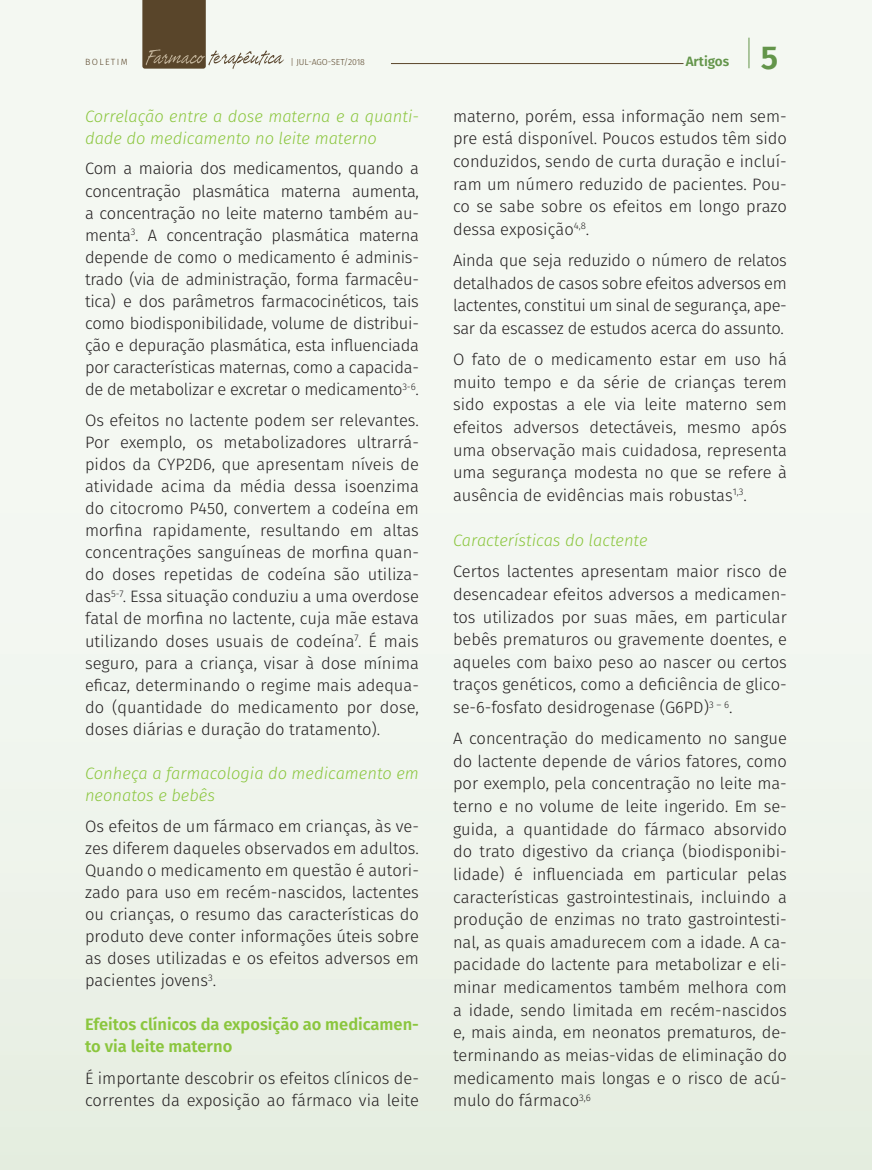
<style>
.page{position:relative;width:872px;height:1170px;background:#fff}
.page>*{position:absolute;margin:0;border:0;box-sizing:border-box;transform-origin:0 0}
.t1{font:600 33px "Fira Sans";color:#63954a}
.t2{font:300 16.5px/22.6px "Fira Sans";color:#231f20;text-align:justify}
.t3{font:italic 300 16.5px/22px "Fira Sans";color:#8bc63e}
.t4{font:600 16.5px/22px "Fira Sans";color:#8bc63e}
.t5{font:600 13.5px "Fira Sans";color:#63954a}
.t6{font:300 9px "Fira Sans";letter-spacing:.15em;color:#59452a}
.t7{font:300 8.7px "Fira Sans";color:#59452a}
</style>
<div class="page">
<div style="left:0;top:0;width:872px;height:1169px;background:linear-gradient(to right,#f0f5ee,#f0f5ee)"></div>
<svg style="left:142px;top:0;width:142px;height:69px"></svg>
<hr style="left:748px;top:38px;width:1px;height:30px;background:#63954a">
<hr style="left:391px;top:63px;width:292px;height:1px;background:#59452a">
<p class="t6" style="left:85px;top:55px;width:44px">BOLETIM</p>
<p class="t7" style="left:290px;top:55px;width:76px">| JUL-AGO-SET/2018</p>
<p class="t5" style="left:685px;top:50px;width:45px">Artigos</p>
<h1 class="t1" style="left:760px;top:30px;width:19px">5</h1>
<p class="t3" style="left:85px;top:105px;width:335px">Correlação entre a dose materna e a quanti&shy;dade do medicamento no leite materno</p>
<p class="t2" style="left:85px;top:157px;width:335px;line-height:22px">Com a maioria dos medicamentos, quando a concentração plasmática materna aumenta, a concentração no leite materno também au&shy;menta<sup>3</sup>. A concentração plasmática materna depende de como o medicamento é adminis&shy;trado (via de administração, forma farmacêu&shy;tica) e dos parâmetros farmacocinéticos, tais como biodisponibilidade, volume de distribui&shy;ção e depuração plasmática, esta influenciada por características maternas, como a capacida&shy;de de metabolizar e excretar o medicamento<sup>3-6</sup>.</p>
<p class="t2" style="left:85px;top:409px;width:335px;line-height:22px">Os efeitos no lactente podem ser relevantes.<br>Por exemplo, os metabolizadores ultrarrá&shy;pidos da CYP2D6, que apresentam níveis de atividade acima da média dessa isoenzima do citocromo P450, convertem a codeína em morfina rapidamente, resultando em altas concentrações sanguíneas de morfina quan&shy;do doses repetidas de codeína são utiliza&shy;das<sup>5-7</sup>. Essa situação conduziu a uma overdose fatal de morfina no lactente, cuja mãe estava utilizando doses usuais de codeína<sup>7</sup>. É mais seguro, para a criança, visar à dose mínima eficaz, determinando o regime mais adequa&shy;do (quantidade do medicamento por dose, doses diárias e duração do tratamento).</p>
<p class="t3" style="left:85px;top:762px;width:335px">Conheça a farmacologia do medicamento em neonatos e bebês</p>
<p class="t2" style="left:85px;top:814px;width:335px;line-height:22px">Os efeitos de um fármaco em crianças, às ve&shy;zes diferem daqueles observados em adultos.<br>Quando o medicamento em questão é autori&shy;zado para uso em recém-nascidos, lactentes ou crianças, o resumo das características do produto deve conter informações úteis sobre as doses utilizadas e os efeitos adversos em pacientes jovens<sup>3</sup>.</p>
<p class="t4" style="left:85px;top:1012px;width:335px">Efeitos clínicos da exposição ao medicamen‑ to via leite materno</p>
<p class="t2" style="left:85px;top:1066px;width:335px">É importante descobrir os efeitos clínicos de&shy;correntes da exposição ao fármaco via leite</p>
<p class="t2" style="left:453px;top:105px;width:335px">materno, porém, essa informação nem sem&shy;pre está disponível. Poucos estudos têm sido conduzidos, sendo de curta duração e incluí&shy;ram um número reduzido de pacientes. Pou&shy;co se sabe sobre os efeitos em longo prazo dessa exposição<sup>4,8</sup>.</p>
<p class="t2" style="left:453px;top:249px;width:335px">Ainda que seja reduzido o número de relatos detalhados de casos sobre efeitos adversos em lactentes, constitui um sinal de segurança, ape&shy;sar da escassez de estudos acerca do assunto.</p>
<p class="t2" style="left:453px;top:348px;width:335px">O fato de o medicamento estar em uso há muito tempo e da série de crianças terem sido expostas a ele via leite materno sem efeitos adversos detectáveis, mesmo após uma observação mais cuidadosa, representa uma segurança modesta no que se refere à ausência de evidências mais robustas<sup>1,3</sup>.</p>
<p class="t3" style="left:453px;top:529px;width:196px">Características do lactente</p>
<p class="t2" style="left:453px;top:560px;width:335px">Certos lactentes apresentam maior risco de desencadear efeitos adversos a medicamen&shy;tos utilizados por suas mães, em particular bebês prematuros ou gravemente doentes, e aqueles com baixo peso ao nascer ou certos traços genéticos, como a deficiência de glico&shy;se-6-fosfato desidrogenase (G6PD)<sup>3</sup> <sup>–</sup> <sup>6</sup>.</p>
<p class="t2" style="left:453px;top:727px;width:335px">A concentração do medicamento no sangue do lactente depende de vários fatores, como por exemplo, pela concentração no leite ma&shy;terno e no volume de leite ingerido. Em se&shy;guida, a quantidade do fármaco absorvido do trato digestivo da criança (biodisponibi&shy;lidade) é influenciada em particular pelas características gastrointestinais, incluindo a produção de enzimas no trato gastrointesti&shy;nal, as quais amadurecem com a idade. A ca&shy;pacidade do lactente para metabolizar e eli&shy;minar medicamentos também melhora com a idade, sendo limitada em recém-nascidos e, mais ainda, em neonatos prematuros, de&shy;terminando as meias-vidas de eliminação do medicamento mais longas e o risco de acú&shy;mulo do fármaco<sup>3,6</sup></p>
</div>
